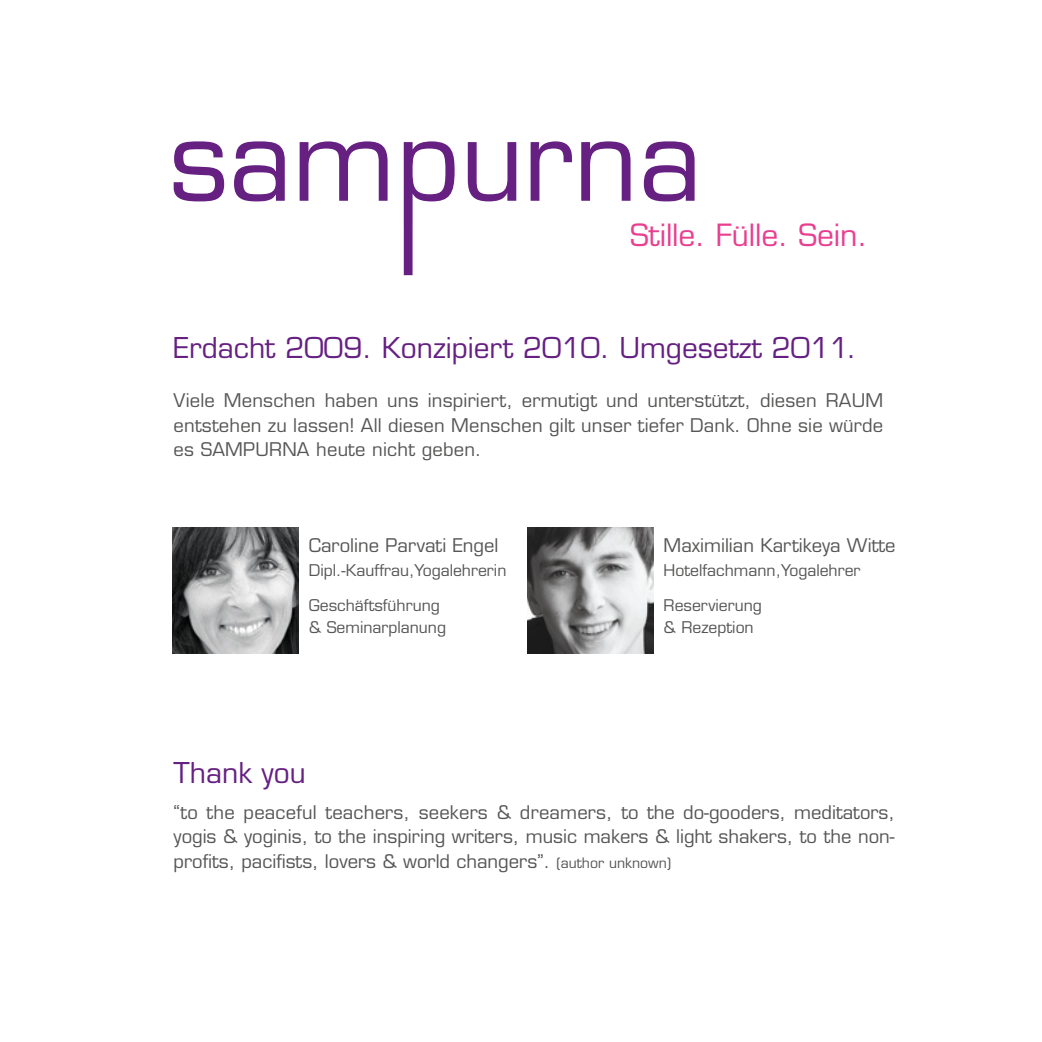
<style>
.page{position:relative;width:1042px;height:1042px;background:#fff}
.page>*{position:absolute;margin:0;border:0;box-sizing:border-box;transform-origin:0 0}
.t1{font:29.93px "Eurostile LT Std";letter-spacing:-.005em;color:#e93f90}
.t2{font:28px "Eurostile LT Std";color:#652082}
.t3{font:18.38px/24.5px "Eurostile LT Std";color:#565655;text-align:justify}
.t4{font:15.75px/34.1px "Eurostile LT Std";color:#565655}
.s1{font-size:14px}
</style>
<div class="page">
<img style="left:172px;top:528px;width:126px;height:126px">
<img style="left:527px;top:528px;width:126px;height:126px">
<svg style="left:174px;top:141px;width:50px;height:60px"></svg>
<svg style="left:234px;top:141px;width:51px;height:60px"></svg>
<svg style="left:300px;top:141px;width:87px;height:60px"></svg>
<svg style="left:404px;top:141px;width:50px;height:134px"></svg>
<svg style="left:468px;top:142px;width:48px;height:59px"></svg>
<svg style="left:530px;top:141px;width:42px;height:60px"></svg>
<svg style="left:581px;top:141px;width:50px;height:60px"></svg>
<svg style="left:644px;top:141px;width:50px;height:60px"></svg>
<h1 class="t1" style="left:630px;top:217px;width:239px">Stille. Fülle. Sein.</h1>
<h2 class="t2" style="left:174px;top:331px;width:684px">Erdacht 2009. Konzipiert 2010. Umgesetzt 2011.</h2>
<p class="t3" style="left:174px;top:388px;width:711px">Viele Menschen haben uns inspiriert, ermutigt und unterstützt, diesen RAUM entstehen zu lassen! All diesen Menschen gilt unser tiefer Dank. Ohne sie würde es sampurna</p>
<p class="t3" style="left:316px;top:437px;width:167px">heute nicht geben.</p>
<p class="t3" style="left:309px;top:533px;width:191px">Caroline Parvati Engel</p>
<p class="t4" style="left:309px;top:554px;width:199px">Dipl.-Kauffrau,Yogalehrerin<br>Geschäftsführung</p>
<p class="t4" style="left:309px;top:610px;width:139px">&amp; Seminarplanung</p>
<p class="t3" style="left:663px;top:533px;width:233px">Maximilian Kartikeya Witte</p>
<p class="t4" style="left:663px;top:554px;width:198px">Hotelfachmann,Yogalehrer<br>Reservierung</p>
<p class="t4" style="left:663px;top:610px;width:92px">&amp; Rezeption</p>
<h2 class="t2" style="left:174px;top:756px;width:134px">Thank you</h2>
<p class="t3" style="left:174px;top:800px;width:722px">“to the peaceful teachers, seekers &amp; dreamers, to the do-gooders, meditators, yogis &amp; yoginis, to the inspiring writers, music makers &amp; light shakers, to the non&shy;profits, pacifists, lovers &amp; world changers”. <span class="s1">(author unknown)</span></p>
</div>
